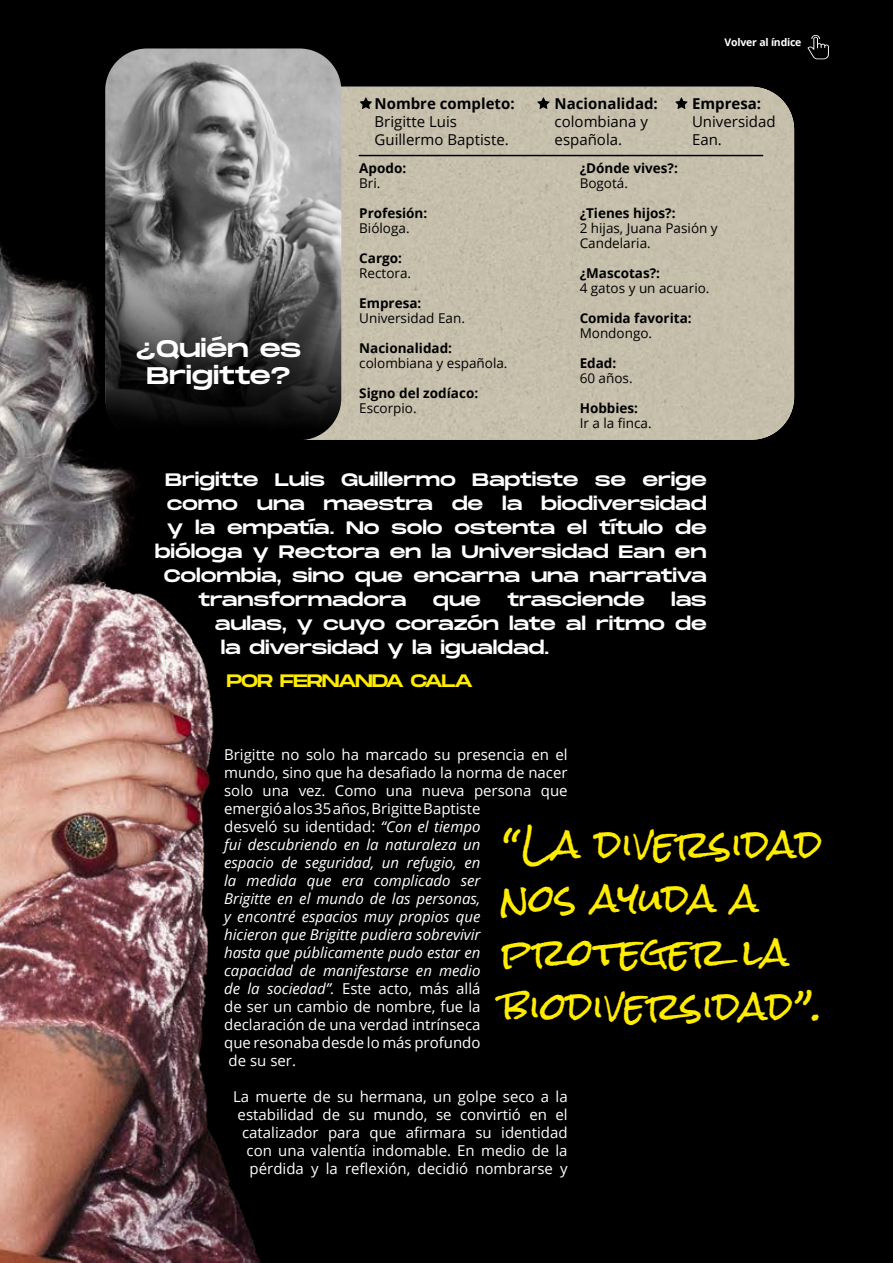
<style>
.page{position:relative;width:893px;height:1263px;background:#000}
.page>*{position:absolute;margin:0;border:0;box-sizing:border-box;transform-origin:0 0}
.t1{font:37.5px/54px "Rock Salt";color:#ffed00}
.t2{font:24px/27px "Monument Extended";letter-spacing:-.01em;color:#fff;text-align:center}
.t3{font:18px "Monument Extended";letter-spacing:-.01em;color:#fff}
.t4{font:18px "Monument Extended";letter-spacing:-.065em;color:#ffed00}
.t5{font:15px/18px "Open Sans";color:#fff;text-align:right}
.t6{font:italic 15px "Open Sans";color:#fff}
.t7{font:15px/18px "Open Sans";color:#000}
.t8{font:700 15px "Open Sans";color:#000}
.t9{font:13.5px/15px "Open Sans";color:#000}
.t10{font:700 13.5px "Open Sans";color:#000}
.t11{font:700 10.5px "Open Sans";letter-spacing:-.02em;color:#fff}
.s1{font-style:italic}
</style>
<div class="page">
<div style="left:341px;top:87px;width:453px;height:353px;background:#c6bfac"></div>
<svg style="left:105px;top:48px;width:236px;height:392px;background:#7b7b7b"></svg>
<svg style="left:360px;top:97px;width:12px;height:12px"></svg>
<svg style="left:537px;top:97px;width:13px;height:12px"></svg>
<svg style="left:675px;top:97px;width:13px;height:12px"></svg>
<hr style="left:359px;top:155px;width:404px;height:1px;background:#000">
<img style="left:0;top:48px;width:268px;height:1215px">
<svg style="left:807px;top:35px;width:22px;height:24px"></svg>
<h2 class="t2" style="left:136px;top:334px;width:167px">¿Quién es<br>Brigitte?</h2>
<p class="t8" style="left:375px;top:93px;width:142px">Nombre completo:</p>
<p class="t7" style="left:375px;top:112px;width:136px">Brigitte Luis<br>Guillermo Baptiste.</p>
<p class="t10" style="left:359px;top:158px;width:48px">Apodo:</p>
<p class="t9" style="left:359px;top:175px;width:23px">Bri.</p>
<p class="t10" style="left:359px;top:203px;width:70px">Profesión:</p>
<p class="t9" style="left:359px;top:220px;width:52px">Bióloga.</p>
<p class="t10" style="left:359px;top:248px;width:44px">Cargo:</p>
<p class="t9" style="left:359px;top:265px;width:53px">Rectora.</p>
<p class="t10" style="left:359px;top:293px;width:64px">Empresa:</p>
<p class="t9" style="left:359px;top:310px;width:107px">Universidad Ean.</p>
<p class="t10" style="left:359px;top:338px;width:94px">Nacionalidad:</p>
<p class="t9" style="left:359px;top:355px;width:150px">colombiana y española.</p>
<p class="t10" style="left:359px;top:383px;width:120px">Signo del zodíaco:</p>
<p class="t9" style="left:359px;top:400px;width:59px">Escorpio.</p>
<p class="t8" style="left:555px;top:93px;width:105px">Nacionalidad:</p>
<p class="t7" style="left:555px;top:112px;width:95px">colombiana y española.</p>
<p class="t11" style="left:725px;top:35px;width:78px">Volver al índice</p>
<p class="t8" style="left:692px;top:93px;width:71px">Empresa:</p>
<p class="t7" style="left:692px;top:112px;width:85px">Universidad<br>Ean.</p>
<p class="t10" style="left:580px;top:158px;width:100px">¿Dónde vives?:</p>
<p class="t9" style="left:580px;top:175px;width:50px">Bogotá.</p>
<p class="t10" style="left:580px;top:203px;width:97px">¿Tienes hijos?:</p>
<p class="t9" style="left:580px;top:220px;width:140px">2 hijas, Juana Pasión y<br>Candelaria.</p>
<p class="t10" style="left:580px;top:263px;width:82px">¿Mascotas?:</p>
<p class="t9" style="left:580px;top:280px;width:131px">4 gatos y un acuario.</p>
<p class="t10" style="left:580px;top:308px;width:114px">Comida favorita:</p>
<p class="t9" style="left:580px;top:325px;width:74px">Mondongo.</p>
<p class="t10" style="left:580px;top:353px;width:38px">Edad:</p>
<p class="t9" style="left:580px;top:370px;width:54px">60 años.</p>
<p class="t10" style="left:580px;top:398px;width:60px">Hobbies:</p>
<p class="t9" style="left:580px;top:415px;width:74px">Ir a la finca.</p>
<p class="t3" style="left:165px;top:467px;width:543px">Brigitte Luis Guillermo Baptiste se erige</p>
<p class="t3" style="left:167px;top:491px;width:541px">como una maestra de la biodiversidad</p>
<p class="t3" style="left:167px;top:515px;width:542px">y la empatía. No solo ostenta el título de</p>
<p class="t3" style="left:155px;top:539px;width:553px">bióloga y Rectora en la Universidad Ean en</p>
<p class="t3" style="left:164px;top:563px;width:544px">Colombia, sino que encarna una narrativa</p>
<p class="t3" style="left:198px;top:587px;width:210px">transformadora</p>
<p class="t3" style="left:433px;top:587px;width:49px">que</p>
<p class="t3" style="left:507px;top:587px;width:139px">trasciende</p>
<p class="t3" style="left:671px;top:587px;width:37px">las</p>
<p class="t3" style="left:215px;top:611px;width:493px">aulas, y cuyo corazón late al ritmo de</p>
<p class="t3" style="left:221px;top:635px;width:330px">la diversidad y la igualdad.</p>
<p class="t4" style="left:226px;top:668px;width:248px">POR FERNANDA CALA</p>
<p class="t5" style="left:224px;top:745px;width:345px">Brigitte no solo ha marcado su presencia en el</p>
<p class="t5" style="left:224px;top:763px;width:345px">mundo, sino que ha desafiado la norma de nacer</p>
<p class="t5" style="left:224px;top:781px;width:345px">solo una vez. Como una nueva persona que</p>
<p class="t5" style="left:224px;top:799px;width:258px">emergió a los 35 años, Brigitte Baptiste</p>
<p class="t5" style="left:224px;top:817px;width:258px">desveló su identidad: <span class="s1">“Con el tiempo</span></p>
<p class="t6" style="left:224px;top:834px;width:258px">fui descubriendo en la naturaleza un</p>
<p class="t6" style="left:224px;top:852px;width:258px">espacio de seguridad, un refugio, en</p>
<p class="t6" style="left:224px;top:870px;width:258px">la medida que era complicado ser</p>
<p class="t6" style="left:224px;top:888px;width:258px">Brigitte en el mundo de las personas,</p>
<p class="t6" style="left:224px;top:906px;width:258px">y encontré espacios muy propios que</p>
<p class="t6" style="left:224px;top:924px;width:258px">hicieron que Brigitte pudiera sobrevivir</p>
<p class="t6" style="left:224px;top:942px;width:258px">hasta que públicamente pudo estar en</p>
<p class="t6" style="left:224px;top:960px;width:258px">capacidad de manifestarse en medio</p>
<p class="t5" style="left:224px;top:979px;width:258px"><span class="s1">de la sociedad”.</span> Este acto, más allá</p>
<p class="t5" style="left:224px;top:997px;width:258px">de ser un cambio de nombre, fue la</p>
<p class="t5" style="left:224px;top:1015px;width:258px">declaración de una verdad intrínseca</p>
<p class="t5" style="left:224px;top:1033px;width:258px">que resonaba desde lo más profundo</p>
<p class="t5" style="left:229px;top:1051px;width:69px">de su ser.</p>
<p class="t5" style="left:233px;top:1087px;width:336px">La muerte de su hermana, un golpe seco a la estabilidad de su mundo, se convirtió en el catalizador para que afirmara su identidad con una valentía indomable. En medio de la pérdida y la reflexión, decidió nombrarse y</p>
<h1 class="t1" style="left:502px;top:819px;width:322px">“La diversidad nos ayuda a proteger la biodiversidad”.</h1>
</div>
